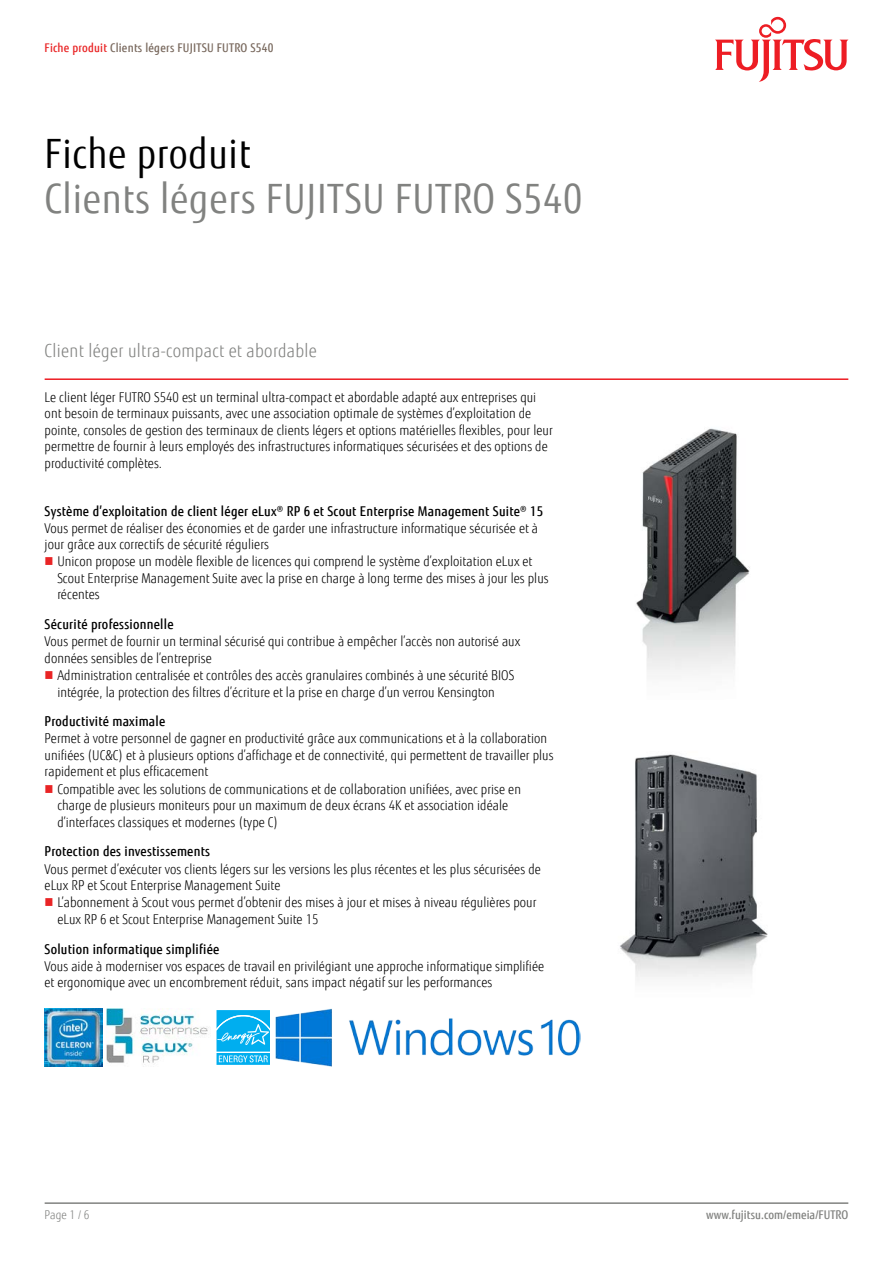
<style>
.page{position:relative;width:893px;height:1263px;background:#fff}
.page>*{position:absolute;margin:0;border:0;box-sizing:border-box;transform-origin:0 0}
.t1{font:40.5px "Fujitsu Sans";letter-spacing:.02em;color:#818280;scale:.9 1}
.t2{font:40.5px "Fujitsu Sans";letter-spacing:.02em;color:#000;scale:.9 1}
.t3{font:300 18px "Fujitsu Sans";letter-spacing:.02em;color:#818280;scale:.9 1}
.t4{font:300 13.5px/16.5px "Fujitsu Sans";letter-spacing:.005em;color:#000;scale:.9 1}
.t5{font:500 13.5px "Fujitsu Sans";letter-spacing:.02em;color:#000;scale:.9 1}
.t6{font:500 12px "Fujitsu Sans";letter-spacing:.02em;color:#79695e;scale:.9 1}
.t7{font:500 12px "Fujitsu Sans";letter-spacing:.005em;color:#818280;scale:.9 1}
.t8{font:300 12px "Fujitsu Sans";color:#818280;scale:.9 1}
.s1{color:#e92425}
.s2{font-weight:500}
</style>
<div class="page">
<hr style="left:45px;top:1202px;width:803px;height:2px;background:#818280">
<hr style="left:45px;top:378px;width:803px;height:2px;background:#ed1d24">
<svg style="left:715px;top:17px;width:133px;height:65px"></svg>
<img style="left:636px;top:428px;width:114px;height:244px">
<img style="left:620px;top:754px;width:148px;height:226px">
<img style="left:45px;top:1009px;width:57px;height:57px">
<img style="left:106px;top:1009px;width:103px;height:56px">
<svg style="left:216px;top:1010px;width:54px;height:55px;background:#2ebcf1"></svg>
<img style="left:276px;top:1009px;width:305px;height:57px">
<p class="t6" style="left:45px;top:40px;width:256px"><span class="s1">Fiche produit</span> Clients légers FUJITSU FUTRO S540</p>
<h1 class="t2" style="left:45px;top:130px;width:230px">Fiche produit</h1>
<h1 class="t1" style="left:45px;top:175px;width:599px">Clients légers FUJITSU FUTRO S540</h1>
<h2 class="t3" style="left:45px;top:340px;width:304px">Client léger ultra-compact et abordable</h2>
<p class="t4" style="left:45px;top:389px;width:566px">Le client léger FUTRO S540 est un terminal ultra-compact et abordable adapté aux entreprises qui ont besoin de terminaux puissants, avec une association optimale de systèmes d’exploitation de pointe, consoles de gestion des terminaux de clients légers et options matérielles flexibles, pour leur permettre de fournir à leurs employés des infrastructures informatiques sécurisées et des options de productivité complètes.</p>
<p class="t4" style="left:45px;top:502px;width:555px"><span class="s2">Système d’exploitation de client léger eLux</span>® <span class="s2">RP 6 et Scout Enterprise Management Suite</span>® <span class="s2">15<br></span>Vous permet de réaliser des économies et de garder une infrastructure informatique sécurisée et à jour grâce aux correctifs de sécurité réguliers</p>
<p class="t4" style="left:57px;top:553px;width:547px">Unicon propose un modèle flexible de licences qui comprend le système d’exploitation eLux et<br>Scout Enterprise Management Suite avec la prise en charge à long terme des mises à jour les plus récentes</p>
<p class="t5" style="left:45px;top:616px;width:145px">Sécurité professionnelle</p>
<p class="t4" style="left:45px;top:633px;width:530px">Vous permet de fournir un terminal sécurisé qui contribue à empêcher l’accès non autorisé aux données sensibles de l’entreprise</p>
<p class="t4" style="left:57px;top:667px;width:509px">Administration centralisée et contrôles des accès granulaires combinés à une sécurité BIOS intégrée, la protection des filtres d’écriture et la prise en charge d’un verrou Kensington</p>
<p class="t5" style="left:45px;top:713px;width:136px">Productivité maximale</p>
<p class="t4" style="left:45px;top:731px;width:560px">Permet à votre personnel de gagner en productivité grâce aux communications et à la collaboration</p>
<p class="t4" style="left:45px;top:747px;width:567px">unifiées (UC&amp;C) et à plusieurs options d’affichage et de connectivité, qui permettent de travailler plus</p>
<p class="t4" style="left:45px;top:764px;width:183px">rapidement et plus efficacement</p>
<p class="t4" style="left:57px;top:781px;width:517px">Compatible avec les solutions de communications et de collaboration unifiées, avec prise en</p>
<p class="t4" style="left:57px;top:797px;width:502px">charge de plusieurs moniteurs pour un maximum de deux écrans 4K et association idéale</p>
<p class="t4" style="left:57px;top:814px;width:247px">d’interfaces classiques et modernes (type C)</p>
<p class="t5" style="left:45px;top:843px;width:185px">Protection des investissements</p>
<p class="t4" style="left:45px;top:861px;width:553px">Vous permet d’exécuter vos clients légers sur les versions les plus récentes et les plus sécurisées de eLux RP et Scout Enterprise Management Suite</p>
<p class="t4" style="left:57px;top:894px;width:534px">L’abonnement à Scout vous permet d’obtenir des mises à jour et mises à niveau régulières pour eLux RP 6 et Scout Enterprise Management Suite 15</p>
<p class="t5" style="left:45px;top:940px;width:196px">Solution informatique simplifiée</p>
<p class="t4" style="left:45px;top:958px;width:557px">Vous aide à moderniser vos espaces de travail en privilégiant une approche informatique simplifiée et ergonomique avec un encombrement réduit, sans impact négatif sur les performances</p>
<p class="t8" style="left:45px;top:1208px;width:51px">Page 1 / 6</p>
<p class="t7" style="left:706px;top:1208px;width:160px">www.fujitsu.com/emeia/FUTRO</p>
</div>
